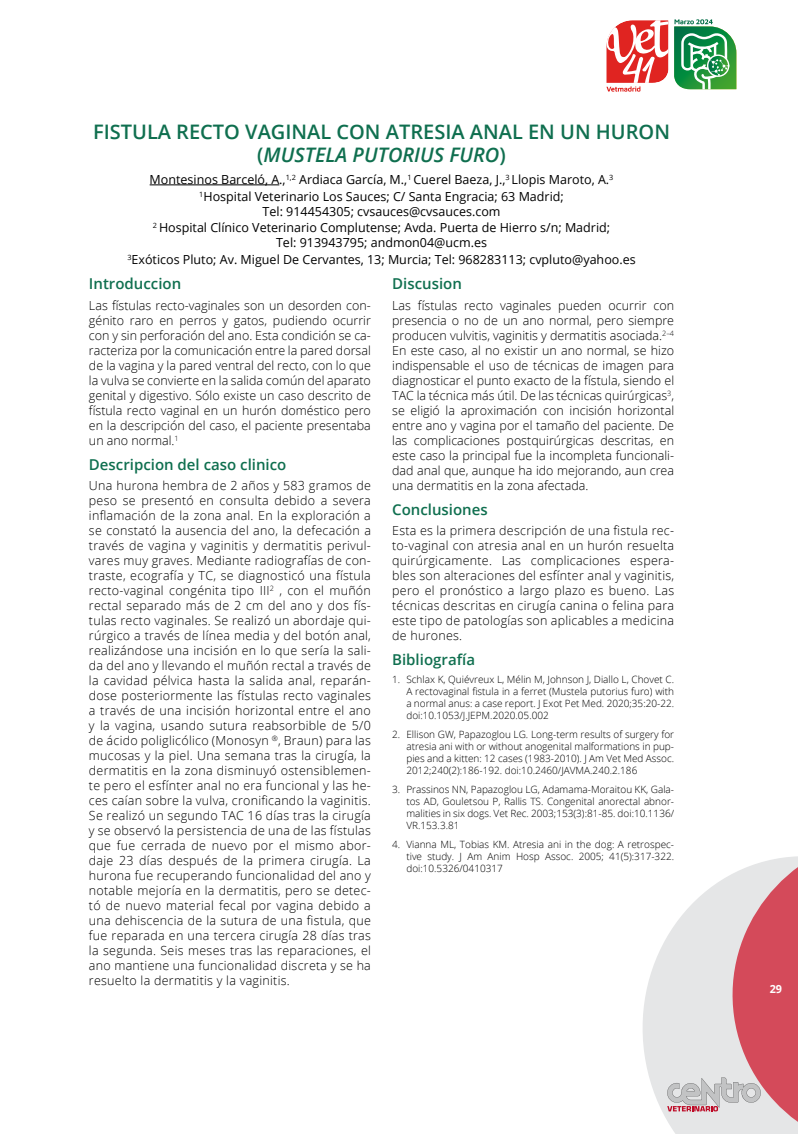
<style>
.page{position:relative;width:798px;height:1134px;background:#fff}
.page>*{position:absolute;margin:0;border:0;box-sizing:border-box;transform-origin:0 0}
.t1{font:600 20px/22.5px "Open Sans";color:#0f6f4f;text-align:center}
.t2{font:600 15px "Open Sans";color:#0f6f4f}
.t3{font:300 12.5px/15px "Open Sans";letter-spacing:.01em;color:#000;text-align:justify}
.t4{font:12.5px/16.8px "Open Sans";color:#000;text-align:center}
.t5{font:700 11.25px "Open Sans";color:#fff;scale:.96 1}
.t6{font:300 10px/12px "Open Sans";color:#000;text-align:justify}
.s1{font-style:italic}
</style>
<div class="page">
<svg style="left:643px;top:938px;width:24px;height:182px;fill:#e5e6e7"></svg>
<svg style="left:667px;top:856px;width:130px;height:278px;background:#e0b4ba"></svg>
<svg style="left:606px;top:20px;width:62px;height:72px"></svg>
<svg style="left:674px;top:19px;width:62px;height:70px"></svg>
<hr style="left:150px;top:185px;width:129px;height:1px;background:#000">
<h1 class="t1" style="left:93px;top:120px;width:578px">FISTULA RECTO VAGINAL CON ATRESIA ANAL EN UN HURON (<span class="s1">MUSTELA PUTORIUS FURO</span>)</h1>
<p class="t4" style="left:150px;top:171px;width:465px">Montesinos Barceló, A.,<sup>1,2</sup> Ardiaca García, M.,<sup>1</sup> Cuerel Baeza, J.,<sup>3</sup> Llopis Maroto, A.<sup>3<br>1</sup>Hospital Veterinario Los Sauces; C/ Santa Engracia; 63 Madrid;</p>
<p class="t4" style="left:153px;top:202px;width:458px">Tel: 914454305; cvsauces@cvsauces.com<br><sup>2</sup> Hospital Clínico Veterinario Complutense; Avda. Puerta de Hierro s/n; Madrid;</p>
<p class="t4" style="left:127px;top:234px;width:509px">Tel: 913943795; andmon04@ucm.es<br><sup>3</sup>Exóticos Pluto; Av. Miguel De Cervantes, 13; Murcia; Tel: 968283113; cvpluto@yahoo.es</p>
<p class="t2" style="left:89px;top:274px;width:94px">Introduccion</p>
<p class="t3" style="left:89px;top:297px;width:283px">Las fístulas recto-vaginales son un desorden con&shy;génito raro en perros y gatos, pudiendo ocurrir con y sin perforación del ano. Esta condición se ca&shy;racteriza por la comunicación entre la pared dorsal de la vagina y la pared ventral del recto, con lo que la vulva se convierte en la salida común del aparato genital y digestivo. Sólo existe un caso descrito de fístula recto vaginal en un hurón doméstico pero en la descripción del caso, el paciente presentaba un ano normal.<sup>1</sup></p>
<p class="t2" style="left:89px;top:454px;width:199px">Descripcion del caso clinico</p>
<p class="t3" style="left:89px;top:478px;width:283px">Una hurona hembra de 2 años y 583 gramos de peso se presentó en consulta debido a severa inflamación de la zona anal. En la exploración a se constató la ausencia del ano, la defecación a través de vagina y vaginitis y dermatitis perivul&shy;vares muy graves. Mediante radiografías de con&shy;traste, ecografía y TC, se diagnosticó una fístula recto-vaginal congénita tipo III<sup>2</sup> , con el muñón rectal separado más de 2 cm del ano y dos fís&shy;tulas recto vaginales. Se realizó un abordaje qui&shy;rúrgico a través de línea media y del botón anal, realizándose una incisión en lo que sería la sali&shy;da del ano y llevando el muñón rectal a través de la cavidad pélvica hasta la salida anal, reparán&shy;dose posteriormente las fístulas recto vaginales a través de una incisión horizontal entre el ano y la vagina, usando sutura reabsorbible de 5/0 de ácido poliglicólico (Monosyn <sup>®</sup>, Braun) para las mucosas y la piel. Una semana tras la cirugía, la dermatitis en la zona disminuyó ostensiblemen&shy;te pero el esfínter anal no era funcional y las he&shy;ces caían sobre la vulva, cronificando la vaginitis.<br>Se realizó un segundo TAC 16 días tras la cirugía y se observó la persistencia de una de las fístulas que fue cerrada de nuevo por el mismo abor&shy;daje 23 días después de la primera cirugía. La hurona fue recuperando funcionalidad del ano y notable mejoría en la dermatitis, pero se detec&shy;tó de nuevo material fecal por vagina debido a una dehiscencia de la sutura de una fistula, que fue reparada en una tercera cirugía 28 días tras la segunda. Seis meses tras las reparaciones, el ano mantiene una funcionalidad discreta y se ha resuelto la dermatitis y la vaginitis.</p>
<p class="t2" style="left:392px;top:274px;width:71px">Discusion</p>
<p class="t3" style="left:392px;top:297px;width:283px">Las fístulas recto vaginales pueden ocurrir con presencia o no de un ano normal, pero siempre producen vulvitis, vaginitis y dermatitis asociada.<sup>2–4<br></sup>En este caso, al no existir un ano normal, se hizo indispensable el uso de técnicas de imagen para diagnosticar el punto exacto de la fístula, siendo el TAC la técnica más útil. De las técnicas quirúrgicas<sup>3</sup>, se eligió la aproximación con incisión horizontal entre ano y vagina por el tamaño del paciente. De las complicaciones postquirúrgicas descritas, en este caso la principal fue la incompleta funcionali&shy;dad anal que, aunque ha ido mejorando, aun crea una dermatitis en la zona afectada.</p>
<p class="t2" style="left:392px;top:499px;width:97px">Conclusiones</p>
<p class="t3" style="left:392px;top:523px;width:283px">Esta es la primera descripción de una fistula rec&shy;to-vaginal con atresia anal en un hurón resuelta quirúrgicamente. Las complicaciones espera&shy;bles son alteraciones del esfínter anal y vaginitis, pero el pronóstico a largo plazo es bueno. Las técnicas descritas en cirugía canina o felina para este tipo de patologías son aplicables a medicina de hurones.</p>
<p class="t2" style="left:392px;top:649px;width:84px">Bibliografía</p>
<p class="t6" style="left:406px;top:673px;width:269px;text-indent:-14px">1. Schlax K, Quiévreux L, Mélin M, Johnson J, Diallo L, Chovet C.<br>A rectovaginal fistula in a ferret (Mustela putorius furo) with a normal anus: a case report. J Exot Pet Med. 2020;35:20-22. doi:10.1053/J.JEPM.2020.05.002</p>
<p class="t6" style="left:406px;top:728px;width:269px;text-indent:-14px">2. Ellison GW, Papazoglou LG. Long-term results of surgery for atresia ani with or without anogenital malformations in pup&shy;pies and a kitten: 12 cases (1983-2010). J Am Vet Med Assoc.<br>2012;240(2):186-192. doi:10.2460/JAVMA.240.2.186</p>
<p class="t6" style="left:406px;top:783px;width:269px;text-indent:-14px">3. Prassinos NN, Papazoglou LG, Adamama-Moraitou KK, Gala&shy;tos AD, Gouletsou P, Rallis TS. Congenital anorectal abnor&shy;malities in six dogs. Vet Rec. 2003;153(3):81-85. doi:10.1136/ VR.153.3.81</p>
<p class="t6" style="left:406px;top:838px;width:269px;text-indent:-14px">4. Vianna ML, Tobias KM. Atresia ani in the dog: A retrospec&shy;tive study. J Am Anim Hosp Assoc. 2005; 41(5):317-322. doi:10.5326/0410317</p>
<p class="t5" style="left:769px;top:980px;width:14px">29</p>
</div>
